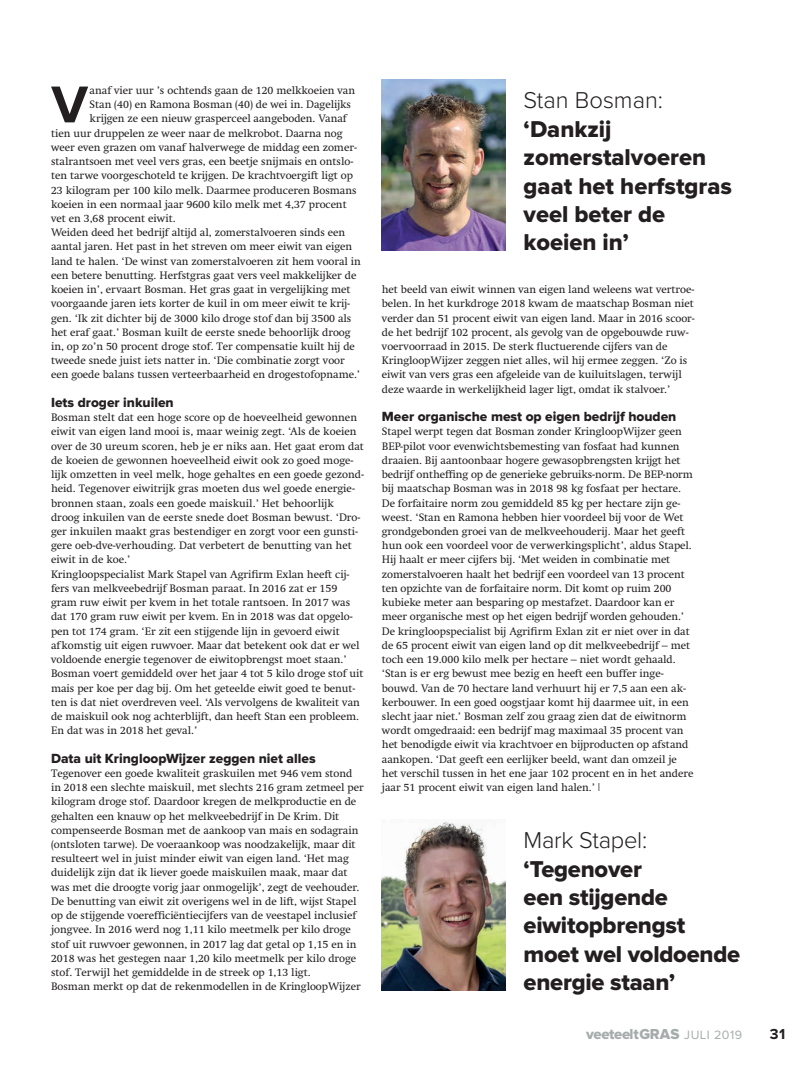
<style>
.page{position:relative;width:811px;height:1070px;background:#fff}
.page>*{position:absolute;margin:0;border:0;box-sizing:border-box;transform-origin:0 0}
.t1{font:700 53.62px "Proxima Nova";color:#231f20}
.t2{font:23.75px/28.5px "Proxima Nova Extrabld";letter-spacing:-.01em;color:#231f20}
.t3{font:300 23.75px "Proxima Nova";letter-spacing:-.01em;color:#231f20}
.t4{font:15px "Proxima Nova Extrabld";letter-spacing:-.02em;color:#a6acac}
.t5{font:700 15px "Proxima Nova";color:#231f20}
.t6{font:13.75px "Proxima Nova Extrabld";color:#231f20}
.t7{font:11px/14.2px "Swift LT Pro";letter-spacing:-.005em;color:#231f20}
.s1{font-family:"Univers LT Pro 45";font-weight:300}
.s2{font-family:"Proxima Nova";font-size:12.5px}
</style>
<div class="page">
<img style="left:382px;top:80px;width:124px;height:170px">
<img style="left:382px;top:821px;width:124px;height:169px">
<h1 class="t1" style="left:51px;top:74px;width:38px">V</h1>
<p class="t7" style="left:90px;top:83px;width:267px">anaf vier uur ’s ochtends gaan de 120 melkkoeien van</p>
<p class="t7" style="left:90px;top:97px;width:263px">Stan (40) en Ramona Bosman (40) de wei in. Dagelĳks</p>
<p class="t7" style="left:90px;top:111px;width:259px">krĳgen ze een nieuw grasperceel aangeboden. Vanaf</p>
<p class="t7" style="left:51px;top:126px;width:293px">tien uur druppelen ze weer naar de melkrobot. Daarna nog</p>
<p class="t7" style="left:51px;top:140px;width:307px">weer even grazen om vanaf halverwege de middag een zomer-</p>
<p class="t7" style="left:51px;top:154px;width:304px">stalrantsoen met veel vers gras, een beetje snĳmais en ontslo-</p>
<p class="t7" style="left:51px;top:168px;width:303px">ten tarwe voorgeschoteld te krĳgen. De krachtvoergift ligt op</p>
<p class="t7" style="left:51px;top:183px;width:307px">23 kilogram per 100 kilo melk. Daarmee produceren Bosmans</p>
<p class="t7" style="left:51px;top:197px;width:297px">koeien in een normaal jaar 9600 kilo melk met 4,37 procent</p>
<p class="t7" style="left:51px;top:211px;width:126px">vet en 3,68 procent eiwit.</p>
<p class="t7" style="left:51px;top:225px;width:296px">Weiden deed het bedrĳf altĳd al, zomerstalvoeren sinds een</p>
<p class="t7" style="left:51px;top:239px;width:303px">aantal jaren. Het past in het streven om meer eiwit van eigen</p>
<p class="t7" style="left:51px;top:254px;width:311px">land te halen. ‘De winst van zomerstalvoeren zit hem vooral in</p>
<p class="t7" style="left:51px;top:268px;width:307px">een betere benutting. Herfstgras gaat vers veel makkelĳker de</p>
<p class="t7" style="left:51px;top:282px;width:301px">koeien in’, ervaart Bosman. Het gras gaat in vergelĳking met</p>
<p class="t7" style="left:51px;top:296px;width:301px">voorgaande jaren iets korter de kuil in om meer eiwit te krĳ-</p>
<p class="t7" style="left:51px;top:311px;width:302px">gen. ‘Ik zit dichter bĳ de 3000 kilo droge stof dan bĳ 3500 als</p>
<p class="t7" style="left:51px;top:325px;width:301px">het eraf gaat.’ Bosman kuilt de eerste snede behoorlĳk droog</p>
<p class="t7" style="left:51px;top:339px;width:305px">in, op zo’n 50 procent droge stof. Ter compensatie kuilt hĳ de</p>
<p class="t7" style="left:51px;top:353px;width:295px">tweede snede juist iets natter in. ‘Die combinatie zorgt voor</p>
<p class="t7" style="left:51px;top:367px;width:311px">een goede balans tussen verteerbaarheid en drogestofopname.’</p>
<p class="t6" style="left:51px;top:394px;width:124px">Iets droger inkuilen</p>
<p class="t7" style="left:51px;top:410px;width:314px">Bosman stelt dat een hoge score op de hoeveelheid gewonnen eiwit van eigen land mooi is, maar weinig zegt. ‘Als de koeien over de 30 ureum scoren, heb je er niks aan. Het gaat erom dat de koeien de gewonnen hoeveelheid eiwit ook zo goed moge&shy;lĳk omzetten in veel melk, hoge gehaltes en een goede gezond&shy;heid. Tegenover eiwitrĳk gras moeten dus wel goede energie&shy;bronnen staan, zoals een goede maiskuil.’ Het behoorlĳk droog inkuilen van de eerste snede doet Bosman bewust. ‘Dro&shy;ger inkuilen maakt gras bestendiger en zorgt voor een gunsti&shy;gere oeb-dve-verhouding. Dat verbetert de benutting van het eiwit in de koe.’<br>Kringloopspecialist Mark Stapel van Agrifirm Exlan heeft cĳ&shy;fers van melkveebedrĳf Bosman paraat. In 2016 zat er 159 gram ruw eiwit per kvem in het totale rantsoen. In 2017 was dat 170 gram ruw eiwit per kvem. En in 2018 was dat opgelo&shy;pen tot 174 gram. ‘Er zit een stĳgende lĳn in gevoerd eiwit afkomstig uit eigen ruwvoer. Maar dat betekent ook dat er wel voldoende energie tegenover de eiwitopbrengst moet staan.’ Bosman voert gemiddeld over het jaar 4 tot 5 kilo droge stof uit mais per koe per dag bĳ. Om het geteelde eiwit goed te benut&shy;ten is dat niet overdreven veel. ‘Als vervolgens de kwaliteit van de maiskuil ook nog achterblĳft, dan heeft Stan een probleem.<br>En dat was in 2018 het geval.’</p>
<p class="t6" style="left:51px;top:750px;width:266px">Data uit KringloopWijzer zeggen niet alles</p>
<p class="t7" style="left:51px;top:766px;width:314px">Tegenover een goede kwaliteit graskuilen met 946 vem stond in 2018 een slechte maiskuil, met slechts 216 gram zetmeel per kilogram droge stof. Daardoor kregen de melkproductie en de gehalten een knauw op het melkveebedrĳf in De Krim. Dit compenseerde Bosman met de aankoop van mais en sodagrain (ontsloten tarwe). De voeraankoop was noodzakelĳk, maar dit resulteert wel in juist minder eiwit van eigen land. ‘Het mag duidelĳk zĳn dat ik liever goede maiskuilen maak, maar dat was met die droogte vorig jaar onmogelĳk’, zegt de veehouder.<br>De benutting van eiwit zit overigens wel in de lift, wĳst Stapel op de stĳgende voerefficiëntiecĳfers van de veestapel inclusief jongvee. In 2016 werd nog 1,11 kilo meetmelk per kilo droge stof uit ruwvoer gewonnen, in 2017 lag dat getal op 1,15 en in 2018 was het gestegen naar 1,20 kilo meetmelk per kilo droge stof. Terwĳl het gemiddelde in de streek op 1,13 ligt.<br>Bosman merkt op dat de rekenmodellen in de KringloopWĳzer</p>
<h2 class="t3" style="left:523px;top:87px;width:141px">Stan Bosman:</h2>
<h2 class="t2" style="left:523px;top:115px;width:210px">‘Dankzij zomerstalvoeren gaat het herfstgras veel beter de koeien in’</h2>
<p class="t7" style="left:382px;top:282px;width:314px">het beeld van eiwit winnen van eigen land weleens wat vertroe&shy;belen. In het kurkdroge 2018 kwam de maatschap Bosman niet verder dan 51 procent eiwit van eigen land. Maar in 2016 scoor&shy;de het bedrĳf 102 procent, als gevolg van de opgebouwde ruw&shy;voervoorraad in 2015. De sterk fluctuerende cĳfers van de KringloopWĳzer zeggen niet alles, wil hĳ ermee zeggen. ‘Zo is eiwit van vers gras een afgeleide van de kuiluitslagen, terwĳl deze waarde in werkelĳkheid lager ligt, omdat ik stalvoer.’</p>
<p class="t6" style="left:382px;top:408px;width:296px">Meer organische mest op eigen bedrijf houden</p>
<p class="t7" style="left:382px;top:424px;width:313px">Stapel werpt tegen dat Bosman zonder KringloopWĳzer geen BEP-pilot voor evenwichtsbemesting van fosfaat had kunnen draaien. Bĳ aantoonbaar hogere gewasopbrengsten krĳgt het bedrĳf ontheffing op de generieke gebruiks-norm. De BEP-norm bĳ maatschap Bosman was in 2018 98 kg fosfaat per hectare.<br>De forfaitaire norm zou gemiddeld 85 kg per hectare zĳn ge&shy;weest. ‘Stan en Ramona hebben hier voordeel bĳ voor de Wet grondgebonden groei van de melkveehouderĳ. Maar het geeft hun ook een voordeel voor de verwerkingsplicht’, aldus Stapel.<br>Hĳ haalt er meer cĳfers bĳ. ‘Met weiden in combinatie met zomerstalvoeren haalt het bedrĳf een voordeel van 13 procent ten opzichte van de forfaitaire norm. Dit komt op ruim 200 kubieke meter aan besparing op mestafzet. Daardoor kan er meer organische mest op het eigen bedrĳf worden gehouden.’ De kringloopspecialist bĳ Agrifirm Exlan zit er niet over in dat de 65 procent eiwit van eigen land op dit melkveebedrĳf – met toch een 19.000 kilo melk per hectare – niet wordt gehaald. ‘Stan is er erg bewust mee bezig en heeft een buffer inge&shy;bouwd. Van de 70 hectare land verhuurt hĳ er 7,5 aan een ak&shy;kerbouwer. In een goed oogstjaar komt hĳ daarmee uit, in een slecht jaar niet.’ Bosman zelf zou graag zien dat de eiwitnorm wordt omgedraaid: een bedrĳf mag maximaal 35 procent van het benodigde eiwit via krachtvoer en bĳproducten op afstand aankopen. ‘Dat geeft een eerlĳker beeld, want dan omzeil je het verschil tussen in het ene jaar 102 procent en in het andere jaar 51 procent eiwit van eigen land halen.’ <span class="s1">l</span></p>
<h2 class="t3" style="left:523px;top:826px;width:125px">Mark Stapel:</h2>
<h2 class="t2" style="left:523px;top:855px;width:218px">‘Tegenover<br>een stijgende eiwitopbrengst moet wel voldoende energie staan’</h2>
<h3 class="t4" style="left:586px;top:1025px;width:157px">veeteeltGRAS <span class="s2">JULI 2019</span></h3>
<h3 class="t5" style="left:770px;top:1025px;width:17px">31</h3>
</div>
